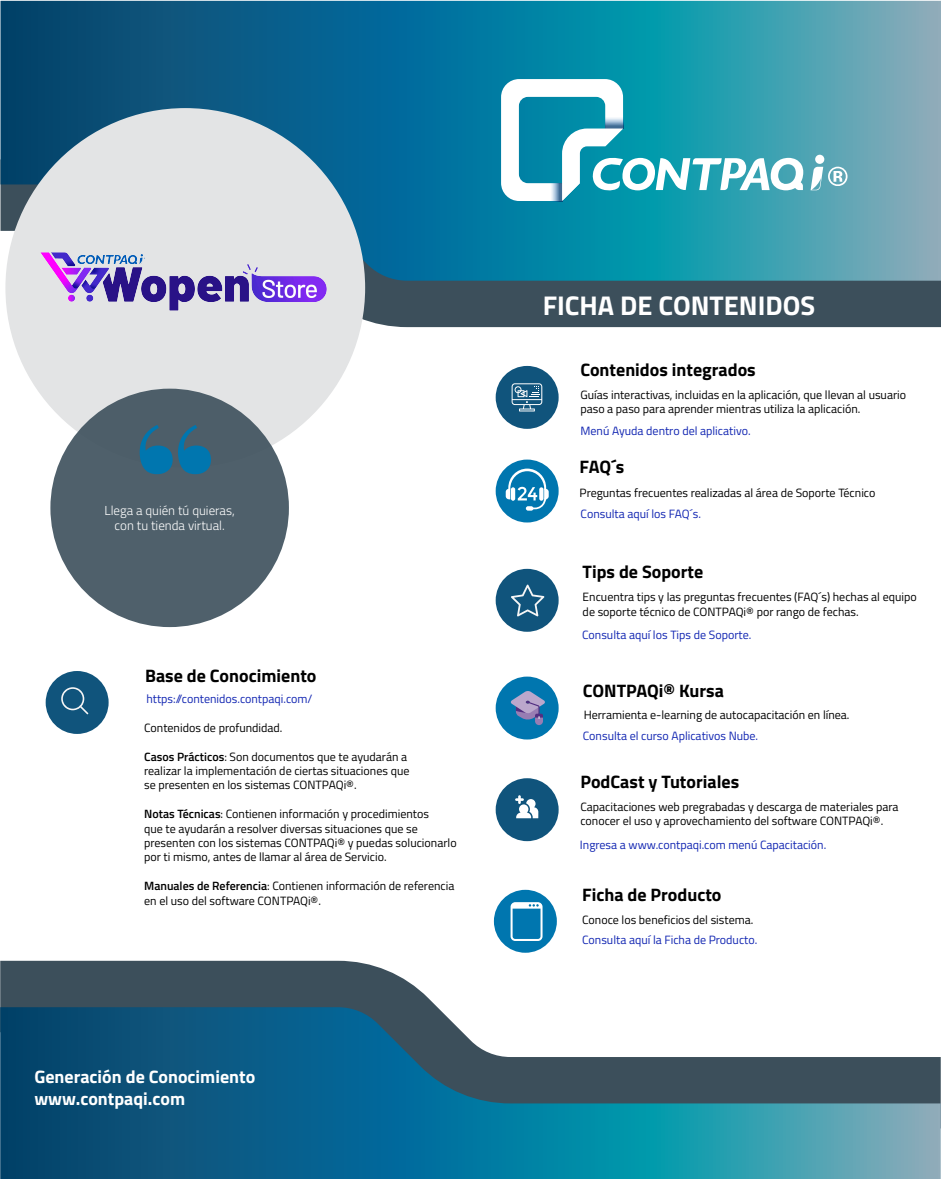
<style>
.page{position:relative;width:941px;height:1179px;background:#fff}
.page>*{position:absolute;margin:0;border:0;box-sizing:border-box;transform-origin:0 0}
.t1{font:700 27.1px "Titillium Web";color:#fff}
.t2{font:700 18px "Titillium Web";color:#000}
.t3{font:700 18px/21.6px "Titillium Web";color:#fff}
.t4{font:300 13px/15.6px "Titillium Web";color:#fff;text-align:center}
.t5{font:12px/14.4px "Titillium Web";color:#000}
.t6{font:12px "Titillium Web";color:#1226b2}
.s1{font-weight:600}
</style>
<div class="page">
<div style="left:361px;top:281px;width:579px;height:46px;background:#3c4f5b"></div>
<svg style="left:0;top:1px;width:940px;height:280px;background:#1f7d9d"></svg>
<svg style="left:0;top:960px;width:437px;height:47px;background:#4c5e69"></svg>
<svg style="left:0;top:1007px;width:940px;height:171px;background:#3c7d98"></svg>
<div style="left:5px;top:108px;width:360px;height:359px;background:#e3e4e5;border-radius:50%"></div>
<div style="left:50px;top:388px;width:239px;height:239px;background:#4f606b;border-radius:50%"></div>
<svg style="left:140px;top:425px;width:71px;height:49px"></svg>
<div style="left:495px;top:366px;width:63px;height:63px;background:#10547c;border-radius:50%"></div>
<div style="left:495px;top:459px;width:63px;height:63px;background:#0076af;border-radius:50%"></div>
<div style="left:495px;top:569px;width:63px;height:62px;background:#10547c;border-radius:50%"></div>
<div style="left:495px;top:676px;width:63px;height:63px;background:#0076af;border-radius:50%"></div>
<svg style="left:511px;top:383px;width:31px;height:28px"></svg>
<div style="left:46px;top:671px;width:63px;height:63px;background:#10547c;border-radius:50%"></div>
<svg style="left:61px;top:687px;width:27px;height:27px"></svg>
<div style="left:535px;top:713px;width:8px;height:12px;background:#987db3;border-radius:4px"></div>
<svg style="left:510px;top:691px;width:35px;height:29px"></svg>
<svg style="left:505px;top:468px;width:43px;height:42px"></svg>
<div style="left:493px;top:889px;width:63px;height:63px;background:#0076af;border-radius:50%"></div>
<svg style="left:510px;top:902px;width:32px;height:38px"></svg>
<div style="left:495px;top:778px;width:63px;height:63px;background:#10547c;border-radius:50%"></div>
<svg style="left:515px;top:795px;width:23px;height:23px"></svg>
<svg style="left:511px;top:584px;width:33px;height:32px"></svg>
<svg style="left:814px;top:155px;width:10px;height:9px"></svg>
<svg style="left:810px;top:167px;width:37px;height:23px"></svg>
<svg style="left:501px;top:79px;width:302px;height:122px"></svg>
<img style="left:40px;top:252px;width:287px;height:59px">
<p class="t4" style="left:104px;top:501px;width:132px">Llega a quién tú quieras, con tu tienda virtual.</p>
<h2 class="t2" style="left:145px;top:661px;width:173px">Base de Conocimiento</h2>
<p class="t6" style="left:146px;top:689px;width:168px">https://contenidos.contpaqi.com/</p>
<p class="t5" style="left:144px;top:719px;width:140px">Contenidos de profundidad.</p>
<p class="t5" style="left:144px;top:748px;width:267px"><span class="s1">Casos Prácticos</span>: Son documentos que te ayudarán a realizar la implementación de ciertas situaciones que se presenten en los sistemas CONTPAQi®.</p>
<p class="t5" style="left:144px;top:806px;width:314px"><span class="s1">Notas Técnicas</span>: Contienen información y procedimientos<br>que te ayudarán a resolver diversas situaciones que se presenten con los sistemas CONTPAQi® y puedas solucionarlo por ti mismo, antes de llamar al área de Servicio.</p>
<p class="t5" style="left:144px;top:878px;width:311px"><span class="s1">Manuales de Referencia</span>: Contienen información de referencia en el uso del software CONTPAQi®.</p>
<h2 class="t3" style="left:34px;top:1065px;width:222px">Generación de Conocimiento www.contpaqi.com</h2>
<h1 class="t1" style="left:542px;top:284px;width:274px">FICHA DE CONTENIDOS</h1>
<h2 class="t2" style="left:580px;top:356px;width:177px">Contenidos integrados</h2>
<p class="t5" style="left:580px;top:387px;width:327px">Guías interactivas, incluidas en la aplicación, que llevan al usuario paso a paso para aprender mientras utiliza la aplicación.</p>
<p class="t6" style="left:580px;top:422px;width:171px">Menú Ayuda dentro del aplicativo.</p>
<h2 class="t2" style="left:579px;top:453px;width:46px">FAQ´s</h2>
<p class="t5" style="left:579px;top:484px;width:297px">Preguntas frecuentes realizadas al área de Soporte Técnico</p>
<p class="t6" style="left:580px;top:505px;width:122px">Consulta aquí los FAQ´s.</p>
<h2 class="t2" style="left:582px;top:558px;width:122px">Tips de Soporte</h2>
<p class="t5" style="left:582px;top:589px;width:335px">Encuentra tips y las preguntas frecuentes (FAQ´s) hechas al equipo de soporte técnico de CONTPAQi® por rango de fechas.</p>
<p class="t6" style="left:582px;top:626px;width:171px">Consulta aquí los Tips de Soporte.</p>
<h2 class="t2" style="left:582px;top:677px;width:142px">CONTPAQi® Kursa</h2>
<p class="t5" style="left:583px;top:706px;width:267px">Herramienta e-learning de autocapacitación en línea.</p>
<p class="t6" style="left:582px;top:726px;width:177px">Consulta el curso Aplicativos Nube.</p>
<h2 class="t2" style="left:580px;top:767px;width:160px">PodCast y Tutoriales</h2>
<p class="t5" style="left:580px;top:798px;width:319px">Capacitaciones web pregrabadas y descarga de materiales para conocer el uso y aprovechamiento del software CONTPAQi®.</p>
<p class="t6" style="left:579px;top:835px;width:248px">Ingresa a www.contpaqi.com menú Capacitación.</p>
<h2 class="t2" style="left:582px;top:881px;width:141px">Ficha de Producto</h2>
<p class="t5" style="left:582px;top:912px;width:173px">Conoce los beneficios del sistema.</p>
<p class="t6" style="left:582px;top:931px;width:177px">Consulta aquí la Ficha de Producto.</p>
</div>
